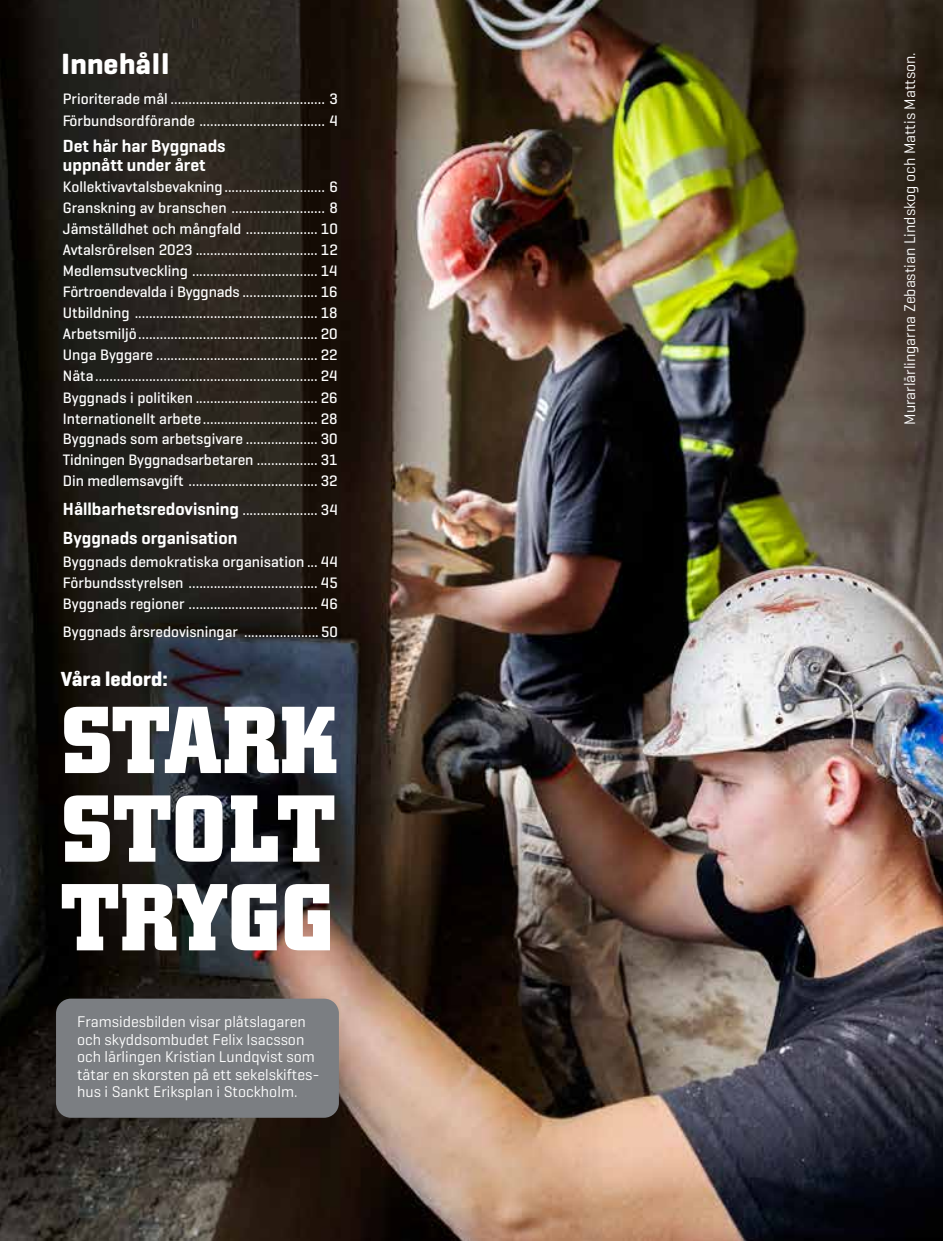
<style>
.page{position:relative;width:943px;height:1241px;background:#fff}
.page>*{position:absolute;margin:0;border:0;box-sizing:border-box;transform-origin:0 0}
.t1{font:700 93.8px/88.5px "City BQ";letter-spacing:.01em;color:#fff;text-align:justify}
.t2{font:700 29.75px "Geogrotesque";letter-spacing:.01em;color:#fff}
.t3{font:700 20.82px "Geogrotesque";color:#fff}
.t4{font:600 17.85px/18.6px "Geogrotesque";color:#fff}
.t5{font:15.75px/17.5px "Geogrotesque";color:#fff}
.t6{font:500 15.4px/21px "Geogrotesque";color:#fff;text-align:justify}
.s1{font-weight:600;font-size:17.85px}
</style>
<div class="page">
<img style="left:0;top:0;width:943px;height:1240px">
<div style="left:56px;top:998px;width:283px;height:119px;background:#7b7e82;border-radius:15px"></div>
<h2 class="t2" style="left:62px;top:45px;width:109px">Innehåll</h2>
<p class="t6" style="left:63px;top:88px;width:276px;line-height:21.5px">Prioriterade mål ........................................... 3<br>Förbundsordförande ................................... 4</p>
<p class="t4" style="left:63px;top:137px;width:164px">Det här har Byggnads uppnått under året</p>
<p class="t6" style="left:63px;top:176px;width:276px">Kollektivavtalsbevakning ............................ 6<br>Granskning av branschen .......................... 8<br>Jämställdhet och mångfald .................... 10<br>Avtalsrörelsen 2023 .................................. 12<br>Medlemsutveckling ................................... 14<br>Förtroendevalda i Byggnads ..................... 16<br>Utbildning ................................................... 18<br>Arbetsmiljö.................................................. 20<br>Unga Byggare ............................................. 22<br>Näta.............................................................. 24<br>Byggnads i politiken .................................. 26<br>Internationellt arbete................................ 28<br>Byggnads som arbetsgivare .................... 30<br>Tidningen Byggnadsarbetaren ................. 31<br>Din medlemsavgift .................................... 32</p>
<p class="t6" style="left:63px;top:498px;width:276px"><span class="s1">Hållbarhetsredovisning</span> ..................... 34</p>
<p class="t4" style="left:63px;top:528px;width:176px">Byggnads organisation</p>
<p class="t6" style="left:63px;top:551px;width:276px">Byggnads demokratiska organisation ... 44<br>Förbundsstyrelsen .................................... 45<br>Byggnads regioner .................................... 46</p>
<p class="t6" style="left:63px;top:620px;width:276px">Byggnads årsredovisningar ..................... 50</p>
<h3 class="t3" style="left:61px;top:665px;width:108px">Våra ledord:</h3>
<h1 class="t1" style="left:61px;top:696px;width:277px">STARK STOLT TRYGG</h1>
<p class="t5" style="left:77px;top:1012px;width:244px">Framsidesbilden visar plåtslagaren och skyddsombudet Felix Isacsson och lärlingen Kristian Lundqvist som tätar en skorsten på ett sekelskiftes&shy;hus i Sankt Eriksplan i Stockholm.</p>
<p class="t5" style="left:900px;top:425px;width:374px;rotate:-90deg">Murarlärlingarna Zebastian Lindskog och Mattis Mattson.</p>
</div>
